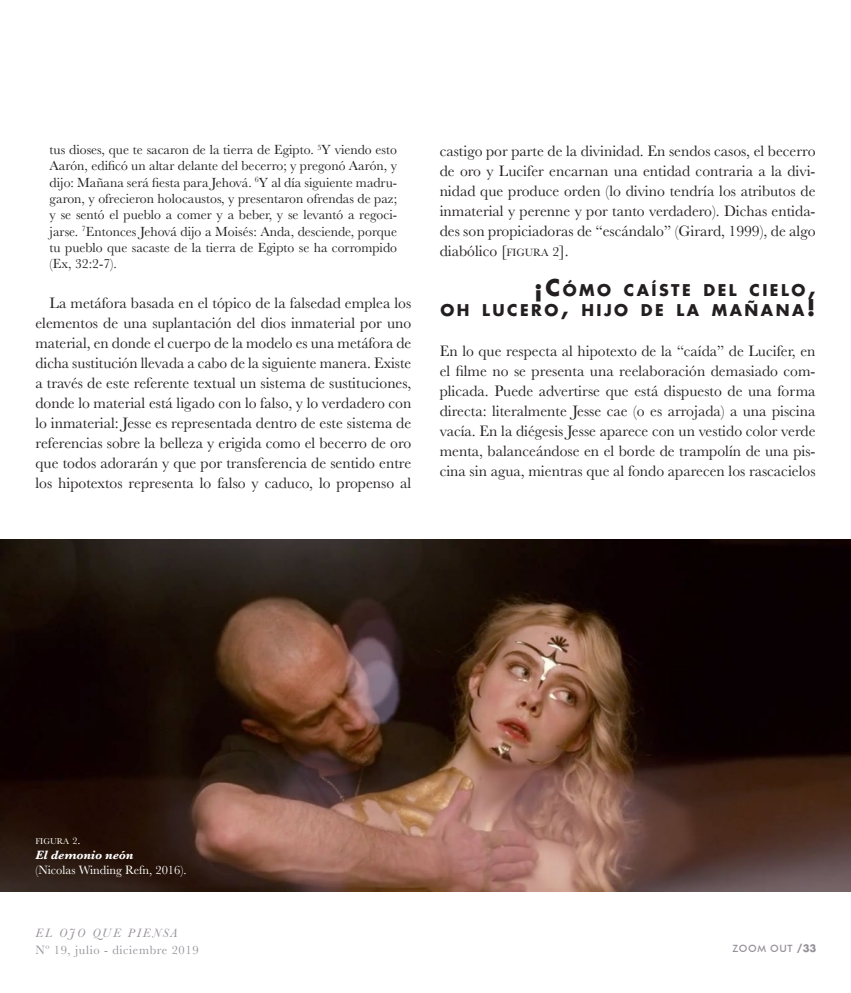
<style>
.page{position:relative;width:851px;height:993px;background:#fff}
.page>*{position:absolute;margin:0;border:0;box-sizing:border-box;transform-origin:0 0}
.titulillos{font:700 15.75px "Futura Std";letter-spacing:.155em;color:#231f20}
.Cuerpo{font:15.62px/20px "Baskerville";color:#231f20;text-align:justify}
.primer_parrafo{font:15.62px/20px "Baskerville";color:#231f20;text-align:justify}
.citas_en_cuerpo{font:13.75px/16.2px "Baskerville";color:#231f20;text-align:justify}
.pie_de_foto{font:12.5px "Baskerville";color:#fff}
.t1{font:12.5px "Baskerville";letter-spacing:.05em;color:#969199}
.t2{font:italic 12.5px "Baskerville";letter-spacing:.16em;color:#969199}
.pie_de_foto-2{font:italic 700 12.5px "Baskerville";color:#fff}
.t3{font:500 10px "Futura BT";letter-spacing:.06em;color:#969199}
.pie_de_foto-3{font:8.75px "Baskerville";color:#fff}
.s1{font-size:11px}
.s2{font-size:13.75px}
.s3{font-size:22.5px}
.s4{font-size:10px}
.s5{font-size:12.5px}
.s6{font-family:"Futura Std";font-weight:700}
</style>
<div class="page">
<img style="left:0;top:539px;width:850px;height:351px">
<p class="citas_en_cuerpo" style="left:50px;top:142px;width:349px">tus dioses, que te sacaron de la tierra de Egipto. <sup>5</sup>Y viendo esto Aarón, edificó un altar delante del becerro; y pregonó Aarón, y dijo: Mañana será fiesta para Jehová. <sup>6</sup>Y al día siguiente madru&shy;garon, y ofrecieron holocaustos, y presentaron ofrendas de paz; y se sentó el pueblo a comer y a beber, y se levantó a regoci&shy;jarse. <sup>7</sup>Entonces Jehová dijo a Moisés: Anda, desciende, porque tu pueblo que sacaste de la tierra de Egipto se ha corrompido (Ex, 32:2-7).</p>
<p class="Cuerpo" style="left:35px;top:293px;width:377px;text-indent:14px">La metáfora basada en el tópico de la falsedad emplea los elementos de una suplantación del dios inmaterial por uno material, en donde el cuerpo de la modelo es una metáfora de dicha sustitución llevada a cabo de la siguiente manera. Existe a través de este referente textual un sistema de sustituciones, donde lo material está ligado con lo falso, y lo verdadero con lo inmaterial: Jesse es representada dentro de este sistema de referencias sobre la belleza y erigida como el becerro de oro que todos adorarán y que por transferencia de sentido entre los hipotextos representa lo falso y caduco, lo propenso al</p>
<p class="Cuerpo" style="left:439px;top:141px;width:377px">castigo por parte de la divinidad. En sendos casos, el becerro de oro y Lucifer encarnan una entidad contraria a la divi&shy;nidad que produce orden (lo divino tendría los atributos de inmaterial y perenne y por tanto verdadero). Dichas entida&shy;des son propiciadoras de “escándalo” (Girard, 1999), de algo diabólico [<span class="s1">FIGURA</span> <span class="s2">2</span>].</p>
<p class="titulillos" style="left:534px;top:279px;width:283px"><span class="s3">¡C</span> ÓMO CAÍSTE DEL CIELO<span class="s3">,</span></p>
<p class="titulillos" style="left:440px;top:299px;width:376px">OH LUCERO<span class="s3">,</span> HIJO DE LA MAÑANA<span class="s3">!</span></p>
<p class="primer_parrafo" style="left:439px;top:341px;width:377px">En lo que respecta al hipotexto de la “caída” de Lucifer, en el filme no se presenta una reelaboración demasiado com&shy;plicada. Puede advertirse que está dispuesto de una forma directa: literalmente Jesse cae (o es arrojada) a una piscina vacía. En la diégesis Jesse aparece con un vestido color verde menta, balanceándose en el borde de trampolín de una pis&shy;cina sin agua, mientras que al fondo aparecen los rascacielos</p>
<p class="pie_de_foto-3" style="left:35px;top:835px;width:46px">FIGURA <span class="s4">2</span><span class="s5">.</span></p>
<p class="pie_de_foto-2" style="left:35px;top:845px;width:99px">El demonio neón</p>
<p class="pie_de_foto" style="left:35px;top:861px;width:153px">(Nicolas Winding Refn, 2016).</p>
<p class="t2" style="left:35px;top:923px;width:144px">EL OJO QUE PIENSA</p>
<p class="t1" style="left:35px;top:941px;width:165px">Nº 19, julio - diciembre 2019</p>
<p class="t3" style="left:732px;top:941px;width:85px">ZOOM OUT <span class="s6">/33</span></p>
</div>
